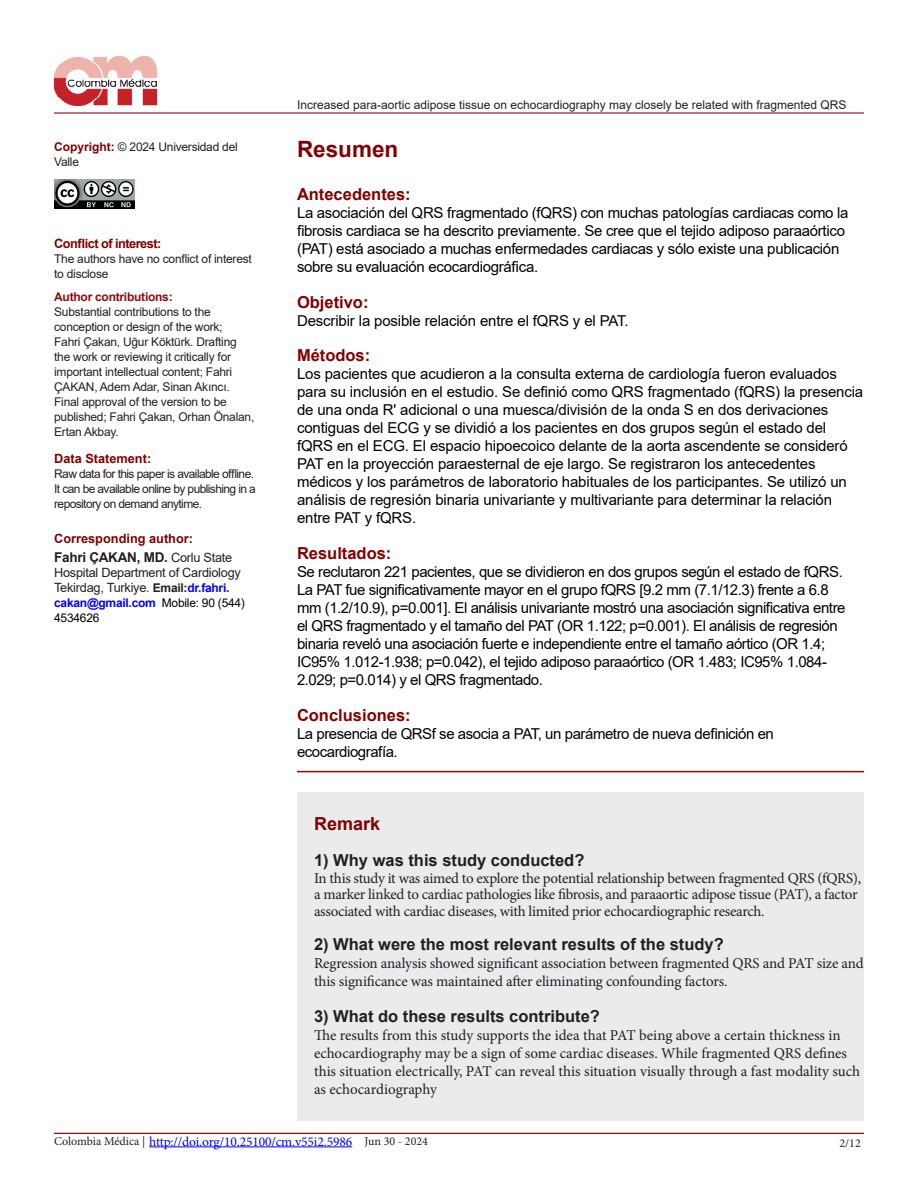
<style>
.page{position:relative;width:918px;height:1188px;background:#fff}
.page>*{position:absolute;margin:0;border:0;box-sizing:border-box;transform-origin:0 0}
.t1{font:700 22.5px "Arial";color:#820000}
.t2{font:700 18px "Arial";color:#820000}
.t3{font:700 16.5px "Arial";color:#231f20}
.t4{font:700 16.5px "Arial";color:#820000}
.t5{font:15px/18px "Arial";letter-spacing:-.02em;color:#000}
.t6{font:15px/18px "Minion Pro";letter-spacing:-.01em;color:#231f20}
.t7{font:13.5px "Minion Pro";letter-spacing:-.01em;color:#00f}
.t8{font:700 13.5px "Arial";letter-spacing:-.02em;color:#231f20}
.t9{font:12.75px/15px "Arial";letter-spacing:-.02em;color:#231f20}
.t10{font:700 12.75px "Arial";color:#820000}
.t11{font:700 12.75px "Arial";letter-spacing:-.04em;color:#820000}
.t12{font:12px/15px "Arial";letter-spacing:-.02em;color:#231f20}
.t13{font:12px/15px "Arial";letter-spacing:-.05em;color:#231f20}
.t14{font:12px "Arial";color:#231f20}
.t15{font:12px/15px "Arial";letter-spacing:-.02em;color:#000}
.t16{font:700 12px "Arial";letter-spacing:-.02em;color:#8b0d10}
.t17{font:12px "Minion Pro";color:#231f20}
.s1{font-weight:700;color:#820000}
.s2{font-weight:400;font-size:12.75px}
.s3{font-weight:700;font-size:12px}
.s4{font-weight:700;font-size:12px;color:#00f}
.s5{font-weight:700;color:#00f}
.s6{font-size:12px;color:#231f20}
</style>
<div class="page">
<hr style="left:54px;top:112px;width:810px;height:2px;background:#8b0d10">
<img style="left:54px;top:56px;width:102px;height:50px">
<hr style="left:149px;top:1147px;width:203px;height:1px;background:#00f">
<img style="left:54px;top:180px;width:80px;height:28px">
<hr style="left:54px;top:1133px;width:810px;height:1px;background:#8b0d10">
<div style="left:297px;top:792px;width:567px;height:328px;background:#eaebec"></div>
<hr style="left:297px;top:771px;width:567px;height:1px;background:#8b0d10">
<p class="t12" style="left:54px;top:139px;width:185px"><span class="s1">Copyright:</span> © 2024 Universidad del<br>Valle</p>
<p class="t11" style="left:54px;top:234px;width:109px">Conflict of interest:</p>
<p class="t12" style="left:54px;top:251px;width:199px">The authors have no conflict of interest to disclose</p>
<p class="t16" style="left:54px;top:288px;width:120px">Author contributions:</p>
<p class="t12" style="left:54px;top:304px;width:202px">Substantial contributions to the conception or design of the work;<br>Fahri Çakan, Uğur Köktürk. Drafting the work or reviewing it critically for important intellectual content; Fahri ÇAKAN, Adem Adar, Sinan Akıncı.<br>Final approval of the version to be published; Fahri Çakan, Orhan Önalan, Ertan Akbay.</p>
<p class="t10" style="left:54px;top:449px;width:99px">Data Statement:</p>
<p class="t13" style="left:54px;top:466px;width:203px">Raw data for this paper is available offline.<br>It can be available online by publishing in a repository on demand anytime.</p>
<p class="t10" style="left:54px;top:529px;width:140px">Corresponding author:</p>
<p class="t8" style="left:54px;top:548px;width:180px">Fahri ÇAKAN, MD. <span class="s2">Corlu State</span></p>
<p class="t9" style="left:54px;top:565px;width:188px">Hospital Department of Cardiology<br>Tekirdag, Turkiye. <span class="s3">Email:</span><span class="s4">dr.fahri.</span></p>
<p class="t15" style="left:54px;top:595px;width:192px"><span class="s5">cakan@gmail.com</span> Mobile: 90 (544)<br>4534626</p>
<p class="t14" style="left:297px;top:97px;width:551px">Increased para-aortic adipose tissue on echocardiography may closely be related with fragmented QRS</p>
<p class="t1" style="left:297px;top:133px;width:103px">Resumen</p>
<p class="t4" style="left:297px;top:182px;width:115px">Antecedentes:</p>
<p class="t5" style="left:297px;top:204px;width:553px">La asociación del QRS fragmentado (fQRS) con muchas patologías cardiacas como la fibrosis cardiaca se ha descrito previamente. Se cree que el tejido adiposo paraaórtico (PAT) está asociado a muchas enfermedades cardiacas y sólo existe una publicación sobre su evaluación ecocardiográfica.</p>
<p class="t4" style="left:297px;top:290px;width:73px">Objetivo:</p>
<p class="t5" style="left:297px;top:311px;width:333px">Describir la posible relación entre el fQRS y el PAT.</p>
<p class="t4" style="left:297px;top:344px;width:75px">Métodos:</p>
<p class="t5" style="left:297px;top:365px;width:568px">Los pacientes que acudieron a la consulta externa de cardiología fueron evaluados para su inclusión en el estudio. Se definió como QRS fragmentado (fQRS) la presencia de una onda R' adicional o una muesca/división de la onda S en dos derivaciones contiguas del ECG y se dividió a los pacientes en dos grupos según el estado del fQRS en el ECG. El espacio hipoecoico delante de la aorta ascendente se consideró PAT en la proyección paraesternal de eje largo. Se registraron los antecedentes médicos y los parámetros de laboratorio habituales de los participantes. Se utilizó un análisis de regresión binaria univariante y multivariante para determinar la relación entre PAT y fQRS.</p>
<p class="t4" style="left:297px;top:541px;width:96px">Resultados:</p>
<p class="t5" style="left:297px;top:563px;width:550px">Se reclutaron 221 pacientes, que se dividieron en dos grupos según el estado de fQRS.<br>La PAT fue significativamente mayor en el grupo fQRS [9.2 mm (7.1/12.3) frente a 6.8 mm (1.2/10.9), p=0.001]. El análisis univariante mostró una asociación significativa entre el QRS fragmentado y el tamaño del PAT (OR 1.122; p=0.001). El análisis de regresión binaria reveló una asociación fuerte e independiente entre el tamaño aórtico (OR 1.4; IC95% 1.012-1.938; p=0.042), el tejido adiposo paraaórtico (OR 1.483; IC95% 1.084- 2.029; p=0.014) y el QRS fragmentado.</p>
<p class="t4" style="left:297px;top:703px;width:115px">Conclusiones:</p>
<p class="t5" style="left:297px;top:724px;width:478px">La presencia de QRSf se asocia a PAT, un parámetro de nueva definición en ecocardiografía.</p>
<p class="t2" style="left:314px;top:811px;width:68px">Remark</p>
<p class="t3" style="left:314px;top:849px;width:272px">1) Why was this study conducted?</p>
<p class="t6" style="left:314px;top:870px;width:549px;line-height:16.5px">In this study it was aimed to explore the potential relationship between fragmented QRS (fQRS), a marker linked to cardiac pathologies like fibrosis, and paraaortic adipose tissue (PAT), a factor associated with cardiac diseases, with limited prior echocardiographic research.</p>
<p class="t3" style="left:314px;top:933px;width:411px">2) What were the most relevant results of the study?</p>
<p class="t6" style="left:314px;top:954px;width:551px">Regression analysis showed significant association between fragmented QRS and PAT size and this significance was maintained after eliminating confounding factors.</p>
<p class="t3" style="left:314px;top:1005px;width:288px">3) What do these results contribute?</p>
<p class="t6" style="left:314px;top:1026px;width:548px">The results from this study supports the idea that PAT being above a certain thickness in echocardiography may be a sign of some cardiac diseases. While fragmented QRS defines this situation electrically, PAT can reveal this situation visually through a fast modality such as echocardiography</p>
<p class="t7" style="left:54px;top:1132px;width:376px"><span class="s6">Colombia Médica |</span> http://doi.org/10.25100/cm.v55i2.5986 <span class="s6">Jun 30 - 2024</span></p>
<p class="t17" style="left:840px;top:1135px;width:23px">2/12</p>
</div>
